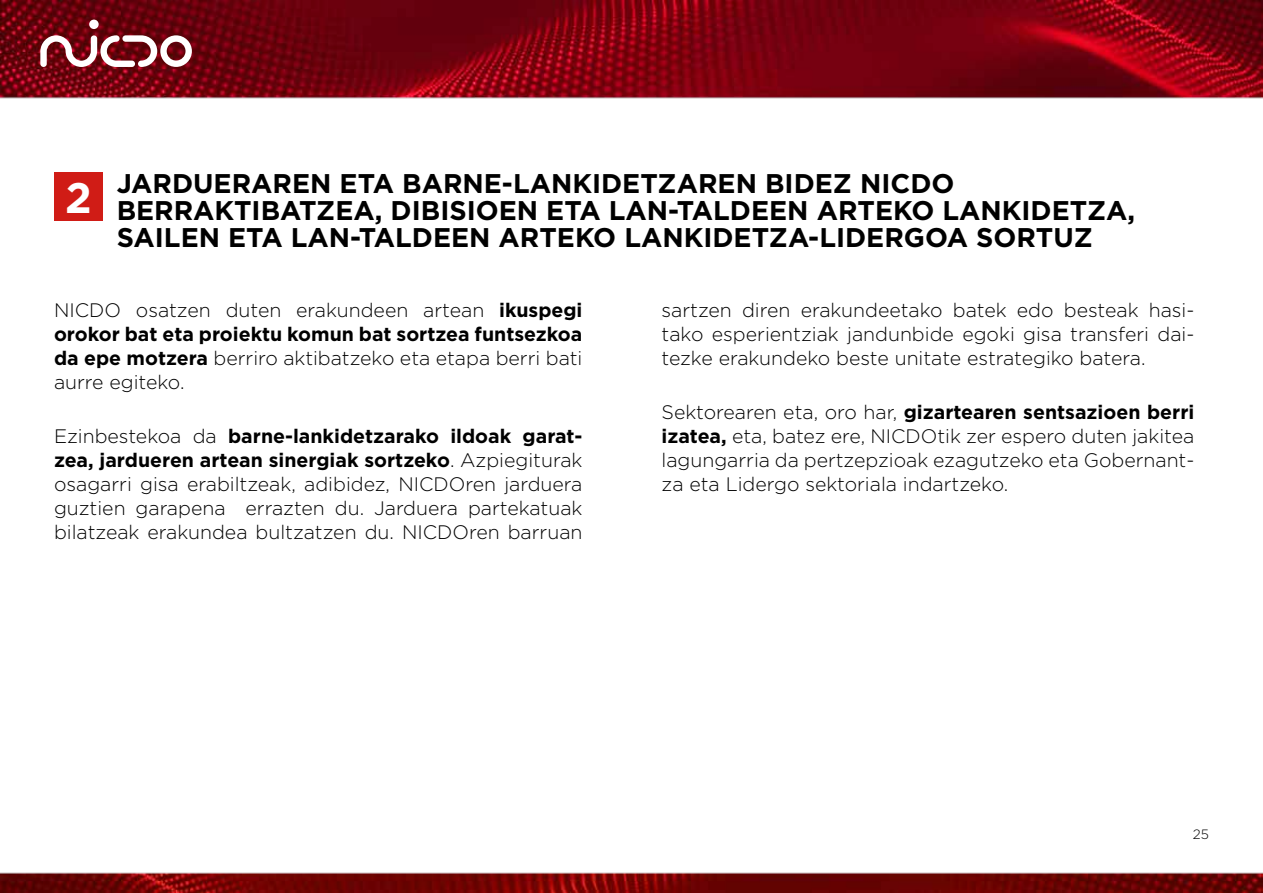
<style>
.page{position:relative;width:1263px;height:893px;background:#fff}
.page>*{position:absolute;margin:0;border:0;box-sizing:border-box;transform-origin:0 0}
.t1{font:700 42.75px "Gotham";color:#fff}
.t2{font:700 27px/27px "Gotham";color:#000}
.t3{font:300 19.5px/24px "Gotham";color:#000;text-align:justify}
.t4{font:300 13.5px "Gotham";color:#000}
.s1{font-weight:700}
</style>
<div class="page">
<img style="left:0;top:0;width:1263px;height:893px">
<div style="left:54px;top:172px;width:49px;height:48px;background:#d01c16"></div>
<svg style="left:40px;top:35px;width:152px;height:32px"></svg>
<div style="left:89px;top:20px;width:10px;height:9px;background:#fff;border-radius:50%"></div>
<h1 class="t1" style="left:65px;top:170px;width:28px">2</h1>
<h2 class="t2" style="left:117px;top:170px;width:1020px">JARDUERAREN ETA BARNE-LANKIDETZAREN BIDEZ NICDO<br>BERRAKTIBATZEA, DIBISIOEN ETA LAN-TALDEEN ARTEKO LANKIDETZA,<br>SAILEN ETA LAN-TALDEEN ARTEKO LANKIDETZA-LIDERGOA SORTUZ</h2>
<p class="t3" style="left:54px;top:298px;width:530px">NICDO osatzen duten erakundeen artean <span class="s1">ikuspegi orokor bat eta proiektu komun bat sortzea funtsezkoa da epe motzera</span> berriro aktibatzeko eta etapa berri bati aurre egiteko.</p>
<p class="t3" style="left:54px;top:423px;width:530px">Ezinbestekoa da <span class="s1">barne-lankidetzarako ildoak garat&shy;zea, jardueren artean sinergiak sortzeko</span>. Azpiegiturak osagarri gisa erabiltzeak, adibidez, NICDOren jarduera guztien garapena errazten du. Jarduera partekatuak bilatzeak erakundea bultzatzen du. NICDOren barruan</p>
<p class="t3" style="left:662px;top:298px;width:534px">sartzen diren erakundeetako batek edo besteak hasi&shy;tako esperientziak jandunbide egoki gisa transferi dai&shy;tezke erakundeko beste unitate estrategiko batera.</p>
<p class="t3" style="left:662px;top:399px;width:534px">Sektorearen eta, oro har, <span class="s1">gizartearen sentsazioen berri izatea,</span> eta, batez ere, NICDOtik zer espero duten jakitea lagungarria da pertzepzioak ezagutzeko eta Gobernant&shy;za eta Lidergo sektoriala indartzeko.</p>
<p class="t4" style="left:1193px;top:826px;width:18px">25</p>
</div>
